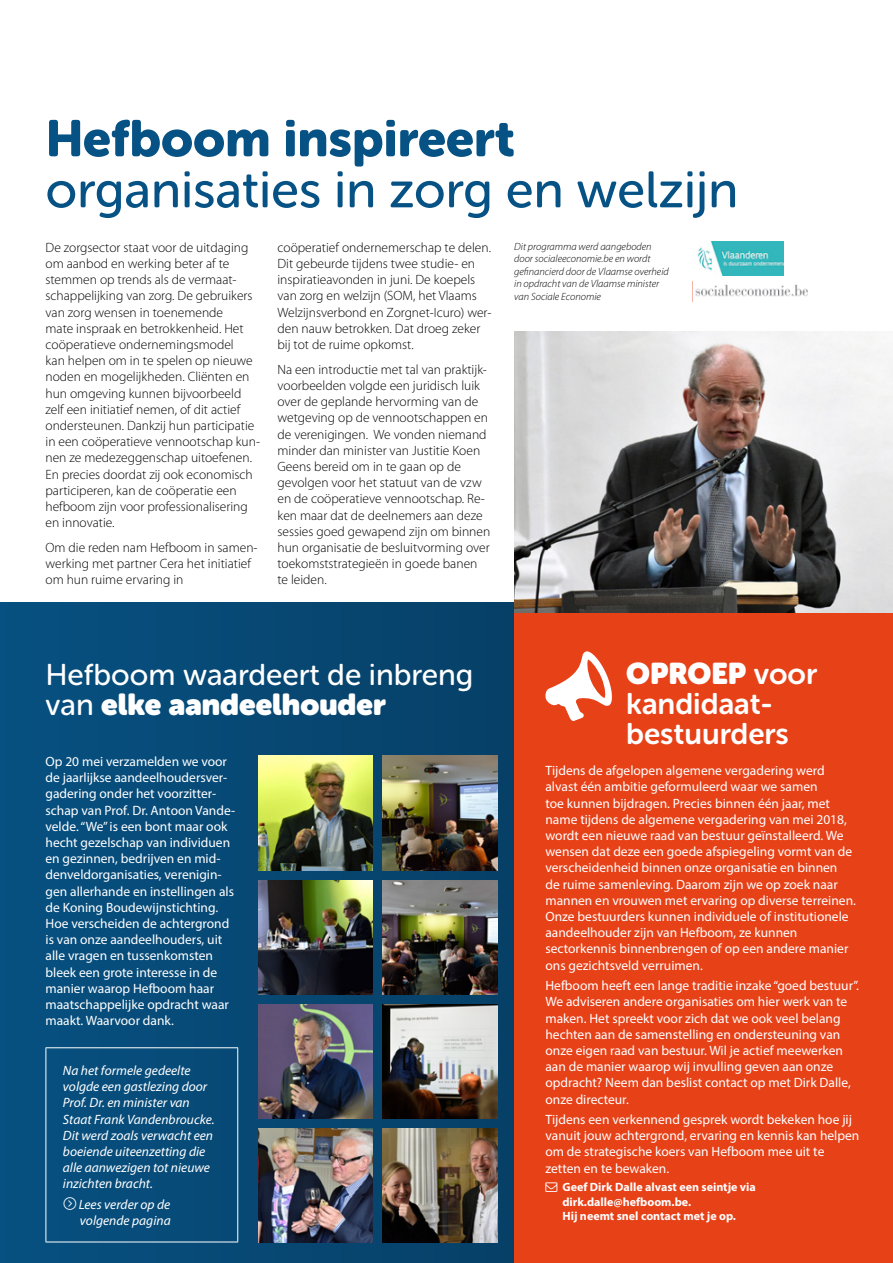
<style>
.page{position:relative;width:893px;height:1263px;background:#fff}
.page>*{position:absolute;margin:0;border:0;box-sizing:border-box;transform-origin:0 0}
.t1{font:51px "Museo Sans Rounded 500";color:#065284}
.t2{font:51px "Museo Sans Rounded 900";color:#065284}
.t3{font:30px "Museo Sans Rounded 500";color:#fff}
.t4{font:30px "Museo Sans Rounded";color:#fff}
.t5{font:29.7px/29.7px "Museo Sans Rounded 700";color:#fff}
.t6{font:29.7px "Museo Sans Rounded";color:#fff}
.t7{font:13.5px/16.2px "Myriad Pro";color:#fff}
.t8{font:300 13.5px/16.2px "Myriad Pro";color:#000}
.t9{font:italic 13.5px/16.2px "Myriad Pro";color:#fff}
.t10{font:700 12px/14.4px "Myriad Pro";color:#fff}
.t11{font:italic 300 10.5px/12.6px "Myriad Pro";color:#000}
.s1{font-family:"Museo Sans Rounded 500"}
.s2{font-family:"Museo Sans Rounded 700"}
</style>
<div class="page">
<svg style="left:0;top:603px;width:514px;height:660px;background:#084a76"></svg>
<img style="left:514px;top:332px;width:379px;height:282px">
<img style="left:695px;top:284px;width:112px;height:13px">
<img style="left:697px;top:242px;width:87px;height:33px">
<img style="left:383px;top:756px;width:114px;height:114px">
<img style="left:383px;top:880px;width:114px;height:114px">
<img style="left:383px;top:1004px;width:114px;height:114px">
<img style="left:383px;top:1128px;width:114px;height:114px">
<img style="left:259px;top:756px;width:114px;height:114px">
<img style="left:259px;top:880px;width:114px;height:114px">
<img style="left:259px;top:1004px;width:114px;height:114px">
<img style="left:259px;top:1128px;width:114px;height:114px">
<hr style="left:46px;top:1047px;width:192px;height:1px;background:#fff">
<hr style="left:46px;top:1048px;width:1px;height:193px;background:#fff">
<hr style="left:237px;top:1048px;width:1px;height:193px;background:#fff">
<hr style="left:46px;top:1241px;width:192px;height:1px;background:#fff">
<div style="left:514px;top:614px;width:379px;height:649px;background:#e74118"></div>
<svg style="left:545px;top:651px;width:67px;height:70px"></svg>
<svg style="left:64px;top:1197px;width:12px;height:12px"></svg>
<h1 class="t2" style="left:46px;top:109px;width:471px">Hefboom inspireert</h1>
<h1 class="t1" style="left:46px;top:162px;width:694px">organisaties in zorg en welzijn</h1>
<p class="t8" style="left:46px;top:239px;width:216px">De zorgsector staat voor de uitdaging om aanbod en werking beter af te stemmen op trends als de vermaat&shy;schappelijking van zorg. De gebruikers van zorg wensen in toenemende<br>mate inspraak en betrokkenheid. Het coöperatieve ondernemingsmodel<br>kan helpen om in te spelen op nieuwe noden en mogelijkheden. Cliënten en hun omgeving kunnen bijvoorbeeld zelf een initiatief nemen, of dit actief ondersteunen. Dankzij hun participatie in een coöperatieve vennootschap kun&shy;nen ze medezeggenschap uitoefenen.<br>En precies doordat zij ook economisch participeren, kan de coöperatie een hefboom zijn voor professionalisering en innovatie.</p>
<p class="t8" style="left:46px;top:539px;width:214px">Om die reden nam Hefboom in samen&shy;werking met partner Cera het initiatief om hun ruime ervaring in</p>
<p class="t8" style="left:277px;top:239px;width:216px">coöperatief ondernemerschap te delen.<br>Dit gebeurde tijdens twee studie- en inspiratieavonden in juni. De koepels van zorg en welzijn (SOM, het Vlaams Welzijnsverbond en Zorgnet-Icuro) wer&shy;den nauw betrokken. Dat droeg zeker bij tot de ruime opkomst.</p>
<p class="t8" style="left:277px;top:361px;width:214px">Na een introductie met tal van praktijk&shy;voorbeelden volgde een juridisch luik over de geplande hervorming van de wetgeving op de vennootschappen en de verenigingen. We vonden niemand minder dan minister van Justitie Koen Geens bereid om in te gaan op de gevolgen voor het statuut van de vzw en de coöperatieve vennootschap. Re&shy;ken maar dat de deelnemers aan deze sessies goed gewapend zijn om binnen hun organisatie de besluitvorming over toekomststrategieën in goede banen te leiden.</p>
<p class="t11" style="left:514px;top:240px;width:156px">Dit programma werd aangeboden door socialeeconomie.be en wordt gefinancierd door de Vlaamse overheid in opdracht van de Vlaamse minister van Sociale Economie</p>
<h2 class="t3" style="left:46px;top:658px;width:429px">Hefboom waardeert de inbreng</h2>
<h2 class="t4" style="left:46px;top:687px;width:342px"><span class="s1">van</span> elke aandeelhouder</h2>
<p class="t7" style="left:46px;top:753px;width:191px">Op 20 mei verzamelden we voor de jaarlijkse aandeelhoudersver&shy;gadering onder het voorzitter&shy;schap van Prof. Dr. Antoon Vande&shy;velde. “We” is een bont maar ook hecht gezelschap van individuen en gezinnen, bedrijven en mid&shy;denveldorganisaties, verenigin&shy;gen allerhande en instellingen als de Koning Boudewijnstichting.<br>Hoe verscheiden de achtergrond is van onze aandeelhouders, uit alle vragen en tussenkomsten bleek een grote interesse in de manier waarop Hefboom haar maatschappelijke opdracht waar maakt. Waarvoor dank.</p>
<p class="t9" style="left:63px;top:1062px;width:153px">Na het formele gedeelte volgde een gastlezing door<br>Prof. Dr. en minister van<br>Staat Frank Vandenbroucke.<br>Dit werd zoals verwacht een boeiende uiteenzetting die alle aanwezigen tot nieuwe inzichten bracht.</p>
<p class="t9" style="left:79px;top:1196px;width:93px">Lees verder op de volgende pagina</p>
<h3 class="t6" style="left:626px;top:657px;width:192px">OPROEP <span class="s2">voor</span></h3>
<h3 class="t5" style="left:626px;top:689px;width:164px">kandidaat&shy;bestuurders</h3>
<p class="t7" style="left:545px;top:762px;width:312px">Tijdens de afgelopen algemene vergadering werd alvast één ambitie geformuleerd waar we samen<br>toe kunnen bijdragen. Precies binnen één jaar, met name tijdens de algemene vergadering van mei 2018, wordt een nieuwe raad van bestuur geïnstalleerd. We wensen dat deze een goede afspiegeling vormt van de verscheidenheid binnen onze organisatie en binnen<br>de ruime samenleving. Daarom zijn we op zoek naar mannen en vrouwen met ervaring op diverse terreinen.<br>Onze bestuurders kunnen individuele of institutionele aandeelhouder zijn van Hefboom, ze kunnen sectorkennis binnenbrengen of op een andere manier ons gezichtsveld verruimen.</p>
<p class="t7" style="left:545px;top:977px;width:315px">Hefboom heeft een lange traditie inzake “goed bestuur”.<br>We adviseren andere organisaties om hier werk van te maken. Het spreekt voor zich dat we ook veel belang hechten aan de samenstelling en ondersteuning van onze eigen raad van bestuur. Wil je actief meewerken aan de manier waarop wij invulling geven aan onze opdracht? Neem dan beslist contact op met Dirk Dalle, onze directeur.</p>
<p class="t7" style="left:545px;top:1111px;width:315px">Tijdens een verkennend gesprek wordt bekeken hoe jij vanuit jouw achtergrond, ervaring en kennis kan helpen om de strategische koers van Hefboom mee uit te zetten en te bewaken.</p>
<p class="t10" style="left:562px;top:1179px;width:195px">Geef Dirk Dalle alvast een seintje via dirk.dalle@hefboom.be.<br>Hij neemt snel contact met je op.</p>
</div>
